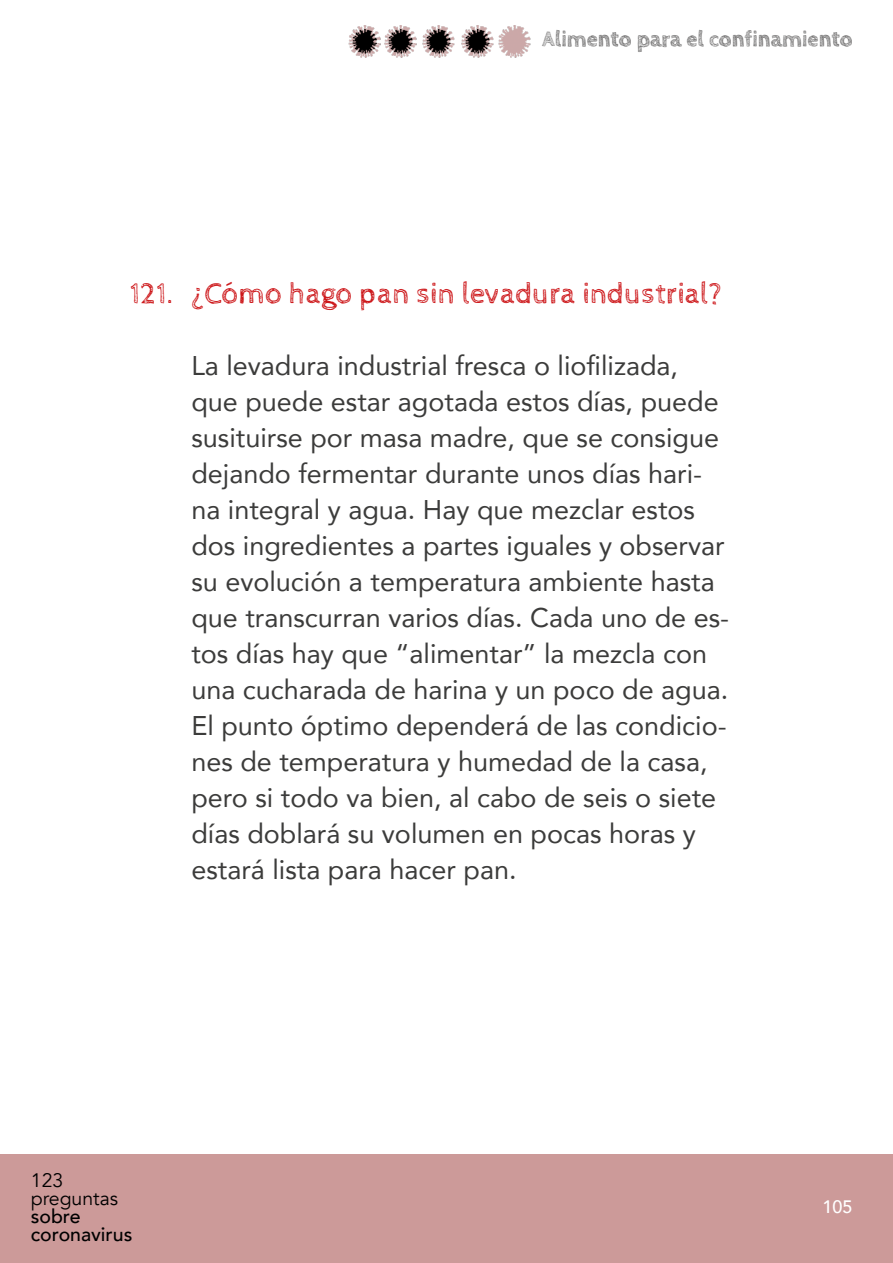
<style>
.page{position:relative;width:893px;height:1263px;background:#fff}
.page>*{position:absolute;margin:0;border:0;box-sizing:border-box;transform-origin:0 0}
.t1{font:30px "Cabin Sketch";color:#cd171a}
.t2{font:27px/36px "Avenir";color:#3c3c3b}
.t3{font:700 22.5px "Cabin Sketch";color:#706f6f}
.t4{font:500 19.5px/18px "Avenir";color:#000}
.t5{font:19.5px/18px "Avenir";color:#000}
.t6{font:500 18px "Avenir";color:#fff}
</style>
<div class="page">
<div style="left:0;top:1154px;width:893px;height:109px;background:#cc9a99"></div>
<img style="left:348px;top:25px;width:183px;height:33px">
<p class="t3" style="left:542px;top:27px;width:312px">Alimento para el confinamiento</p>
<p class="t1" style="left:130px;top:277px;width:594px">121. ¿Cómo hago pan sin levadura industrial?</p>
<p class="t2" style="left:191px;top:346px;width:539px">La levadura industrial fresca o liofilizada, que puede estar agotada estos días, puede susituirse por masa madre, que se consigue dejando fermentar durante unos días hari&shy;na integral y agua. Hay que mezclar estos dos ingredientes a partes iguales y observar su evolución a temperatura ambiente hasta que transcurran varios días. Cada uno de es&shy;tos días hay que “alimentar” la mezcla con una cucharada de harina y un poco de agua.<br>El punto óptimo dependerá de las condicio&shy;nes de temperatura y humedad de la casa, pero si todo va bien, al cabo de seis o siete días doblará su volumen en pocas horas y estará lista para hacer pan.</p>
<p class="t5" style="left:31px;top:1171px;width:89px">123 preguntas</p>
<p class="t4" style="left:31px;top:1206px;width:103px">sobre coronavirus</p>
<p class="t6" style="left:822px;top:1191px;width:32px">105</p>
</div>
